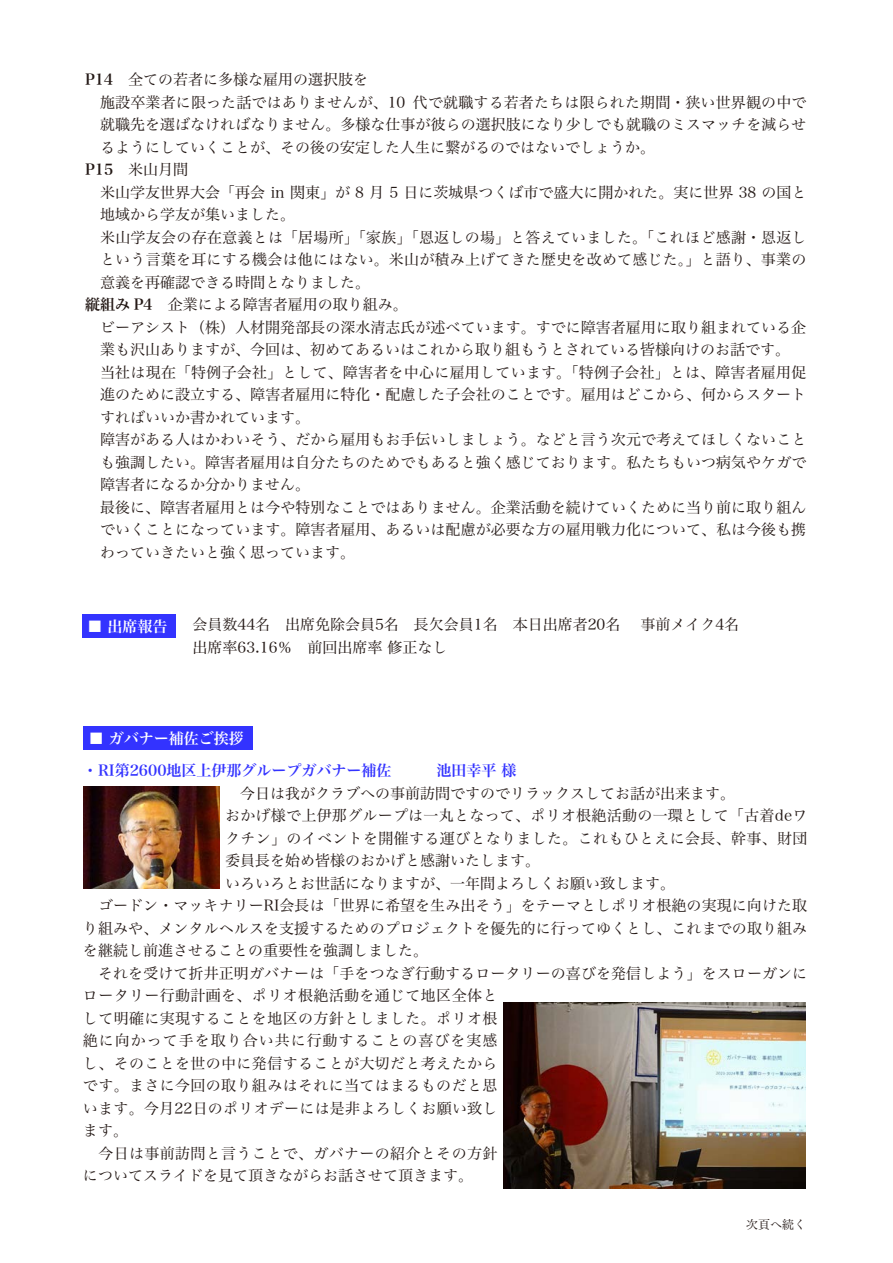
<style>
.page{position:relative;width:893px;height:1263px;background:#fff}
.page>*{position:absolute;margin:0;border:0;box-sizing:border-box;transform-origin:0 0}
.t1{font:15px/22.5px "Hira Min Pro W3";color:#231815}
.t2{font:15px "Hira Min Pro W3";letter-spacing:.02em;color:#231815}
.t3{font:15px "Hira Min Pro W3";letter-spacing:.025em;color:#231815}
.t4{font:15px "Hira Min Pro W6";color:#33f}
.t5{font:15px "Hira Min Pro W3";letter-spacing:.065em;color:#231815}
.t6{font:15px "Hira Min Pro W6";color:#fff}
.t7{font:12px "Hira Min Pro W3";color:#231815}
.s1{font-family:"Hira Min Pro W6"}
</style>
<div class="page">
<div style="left:82px;top:614px;width:93px;height:23px;background:#33f"></div>
<div style="left:83px;top:726px;width:170px;height:24px;background:#33f"></div>
<img style="left:83px;top:786px;width:136px;height:102px">
<img style="left:503px;top:1002px;width:303px;height:186px">
<p class="t1" style="left:85px;top:67px;width:285px"><span class="s1">P14</span>　全ての若者に多様な雇用の選択肢を</p>
<p class="t1" style="left:85px;top:89px;width:723px">　施設卒業者に限った話ではありませんが、10 代で就職する若者たちは限られた期間・狭い世界観の中で</p>
<p class="t1" style="left:100px;top:112px;width:708px">就職先を選ばなければなりません。多様な仕事が彼らの選択肢になり少しでも就職のミスマッチを減らせ</p>
<p class="t1" style="left:100px;top:134px;width:557px">るようにしていくことが、その後の安定した人生に繋がるのではないでしょうか。</p>
<p class="t1" style="left:85px;top:157px;width:105px"><span class="s1">P15</span>　米山月間</p>
<p class="t1" style="left:85px;top:179px;width:723px">　米山学友世界大会「再会 ㏌ 関東」が 8 月 5 日に茨城県つくば市で盛大に開かれた。実に世界 38 の国と</p>
<p class="t1" style="left:100px;top:202px;width:196px">地域から学友が集いました。</p>
<p class="t2" style="left:85px;top:224px;width:723px">　米山学友会の存在意義とは「居場所」「家族」「恩返しの場」と答えていました。「これほど感謝・恩返し</p>
<p class="t1" style="left:100px;top:247px;width:708px">という言葉を耳にする機会は他にはない。米山が積み上げてきた歴史を改めて感じた。」と語り、事業の</p>
<p class="t1" style="left:100px;top:269px;width:271px">意義を再確認できる時間となりました。</p>
<p class="t1" style="left:85px;top:292px;width:324px"><span class="s1">縦組み P4</span>　企業による障害者雇用の取り組み。</p>
<p class="t1" style="left:85px;top:314px;width:723px">　ビーアシスト（株）人材開発部長の深水清志氏が述べています。すでに障害者雇用に取り組まれている企</p>
<p class="t1" style="left:100px;top:337px;width:692px">業も沢山ありますが、今回は、初めてあるいはこれから取り組もうとされている皆様向けのお話です。</p>
<p class="t2" style="left:85px;top:359px;width:723px">　当社は現在「特例子会社」として、障害者を中心に雇用しています。「特例子会社」とは、障害者雇用促</p>
<p class="t1" style="left:100px;top:382px;width:708px">進のために設立する、障害者雇用に特化・配慮した子会社のことです。雇用はどこから、何からスタート</p>
<p class="t1" style="left:100px;top:404px;width:211px">すればいいか書かれています。</p>
<p class="t1" style="left:85px;top:427px;width:723px">　障害がある人はかわいそう、だから雇用もお手伝いしましょう。などと言う次元で考えてほしくないこと</p>
<p class="t1" style="left:100px;top:449px;width:708px">も強調したい。障害者雇用は自分たちのためでもあると強く感じております。私たちもいつ病気やケガで</p>
<p class="t1" style="left:100px;top:472px;width:211px">障害者になるか分かりません。</p>
<p class="t1" style="left:85px;top:494px;width:723px">　最後に、障害者雇用とは今や特別なことではありません。企業活動を続けていくために当り前に取り組ん</p>
<p class="t1" style="left:85px;top:517px;width:723px">　でいくことになっています。障害者雇用、あるいは配慮が必要な方の雇用戦力化について、私は今後も携</p>
<p class="t1" style="left:85px;top:539px;width:271px">　わっていきたいと強く思っています。</p>
<p class="t6" style="left:88px;top:613px;width:81px">■ 出席報告</p>
<p class="t1" style="left:192px;top:612px;width:548px">会員数44名 出席免除会員5名 長欠会員1名 本日出席者20名 　事前メイク4名出席率63.16％ 前回出席率 修正なし</p>
<p class="t6" style="left:89px;top:725px;width:156px">■ ガバナー補佐ご挨拶</p>
<p class="t4" style="left:83px;top:757px;width:435px">・RI第2600地区上伊那グループガバナー補佐　　　池田幸平 様</p>
<p class="t1" style="left:225px;top:780px;width:512px">　今日は我がクラブへの事前訪問ですのでリラックスしてお話が出来ます。</p>
<p class="t2" style="left:225px;top:802px;width:584px">おかげ様で上伊那グループは一丸となって、ポリオ根絶活動の一環として「古着deワ</p>
<p class="t2" style="left:225px;top:825px;width:584px">クチン」のイベントを開催する運びとなりました。これもひとえに会長、幹事、財団</p>
<p class="t1" style="left:225px;top:848px;width:317px">委員長を始め皆様のおかげと感謝いたします。</p>
<p class="t1" style="left:225px;top:870px;width:452px">いろいろとお世話になりますが、一年間よろしくお願い致します。</p>
<p class="t1" style="left:83px;top:893px;width:726px">　ゴードン・マッキナリーRI会長は「世界に希望を生み出そう」をテーマとしポリオ根絶の実現に向けた取</p>
<p class="t1" style="left:83px;top:915px;width:726px">り組みや、メンタルヘルスを支援するためのプロジェクトを優先的に行ってゆくとし、これまでの取り組み</p>
<p class="t1" style="left:83px;top:938px;width:346px">を継続し前進させることの重要性を強調しました。</p>
<p class="t1" style="left:83px;top:960px;width:726px">　それを受けて折井正明ガバナーは「手をつなぎ行動するロータリーの喜びを発信しよう」をスローガンに</p>
<p class="t3" style="left:83px;top:982px;width:416px">ロータリー行動計画を、ポリオ根絶活動を通じて地区全体と</p>
<p class="t3" style="left:83px;top:1005px;width:416px">して明確に実現することを地区の方針としました。ポリオ根</p>
<p class="t5" style="left:83px;top:1027px;width:416px">絶に向かって手を取り合い共に行動することの喜びを実感</p>
<p class="t3" style="left:83px;top:1050px;width:416px">し、そのことを世の中に発信することが大切だと考えたから</p>
<p class="t3" style="left:83px;top:1072px;width:416px">です。まさに今回の取り組みはそれに当てはまるものだと思</p>
<p class="t1" style="left:83px;top:1095px;width:416px">います。今月22日のポリオデーには是非よろしくお願い致し</p>
<p class="t1" style="left:83px;top:1118px;width:46px">ます。</p>
<p class="t3" style="left:83px;top:1140px;width:416px">　今日は事前訪問と言うことで、ガバナーの紹介とその方針</p>
<p class="t1" style="left:83px;top:1163px;width:391px">についてスライドを見て頂きながらお話させて頂きます。</p>
<p class="t7" style="left:746px;top:1214px;width:61px">次頁へ続く</p>
</div>
